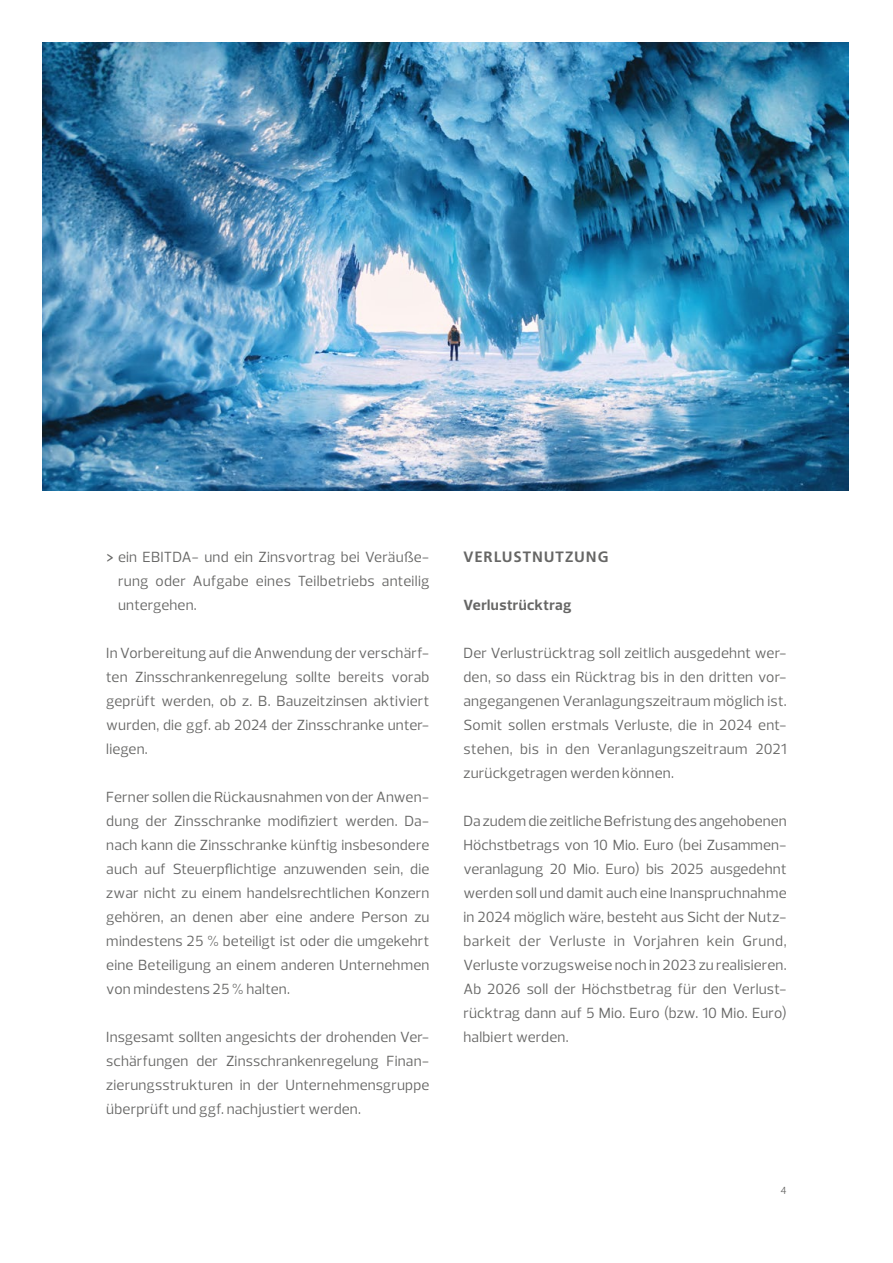
<style>
.page{position:relative;width:893px;height:1263px;background:#fff}
.page>*{position:absolute;margin:0;border:0;box-sizing:border-box;transform-origin:0 0}
.t1{font:15px/24px "Prelo";letter-spacing:.01em;color:#666665;text-align:justify}
.t2{font:700 15px "Prelo";letter-spacing:.025em;color:#666665}
.t3{font:700 15px "Frutiger LT Std";letter-spacing:.06em;color:#666665}
.t4{font:10.5px "Prelo";color:#666665}
.s1{font-size:21px}
</style>
<div class="page">
<img style="left:43px;top:43px;width:806px;height:447px">
<p class="t1" style="left:118px;top:545px;width:313px;text-indent:-12px"><span class="s1">›</span> ein EBITDA- und ein Zinsvortrag bei Veräuße&shy;rung oder Aufgabe eines Teilbetriebs anteilig untergehen.</p>
<p class="t1" style="left:106px;top:641px;width:325px">In Vorbereitung auf die Anwendung der verschärf&shy;ten Zinsschrankenregelung sollte bereits vorab geprüft werden, ob z. B. Bauzeitzinsen aktiviert wurden, die ggf. ab 2024 der Zinsschranke unter&shy;liegen.</p>
<p class="t1" style="left:106px;top:785px;width:325px">Ferner sollen die Rückausnahmen von der Anwen&shy;dung der Zinsschranke modifiziert werden. Da&shy;nach kann die Zinsschranke künftig insbesondere auch auf Steuerpflichtige anzuwenden sein, die zwar nicht zu einem handelsrechtlichen Konzern gehören, an denen aber eine andere Person zu mindestens 25 % beteiligt ist oder die umgekehrt eine Beteiligung an einem anderen Unternehmen von mindestens 25 % halten.</p>
<p class="t1" style="left:106px;top:1025px;width:325px">Insgesamt sollten angesichts der drohenden Ver&shy;schärfungen der Zinsschrankenregelung Finan&shy;zierungsstrukturen in der Unternehmensgruppe überprüft und ggf. nachjustiert werden.</p>
<p class="t3" style="left:463px;top:548px;width:147px">VERLUSTNUTZUNG</p>
<p class="t2" style="left:463px;top:596px;width:109px">Verlustrücktrag</p>
<p class="t1" style="left:463px;top:641px;width:325px;text-align:left">Der Verlustrücktrag soll zeitlich ausgedehnt wer&shy;den, so dass ein Rücktrag bis in den dritten vor&shy;angegangenen Veranlagungszeitraum möglich ist.<br>Somit sollen erstmals Verluste, die in 2024 ent&shy;stehen, bis in den Veranlagungszeitraum 2021 zurückgetragen werden können.</p>
<p class="t1" style="left:463px;top:809px;width:325px">Da zudem die zeitliche Befristung des angehobenen Höchstbetrags von 10 Mio. Euro (bei Zusammen&shy;veranlagung 20 Mio. Euro) bis 2025 ausgedehnt werden soll und damit auch eine Inanspruchnahme in 2024 möglich wäre, besteht aus Sicht der Nutz&shy;barkeit der Verluste in Vorjahren kein Grund, Verluste vorzugsweise noch in 2023 zu realisieren.<br>Ab 2026 soll der Höchstbetrag für den Verlust&shy;rücktrag dann auf 5 Mio. Euro (bzw. 10 Mio. Euro) halbiert werden.</p>
<p class="t4" style="left:780px;top:1184px;width:8px">4</p>
</div>
